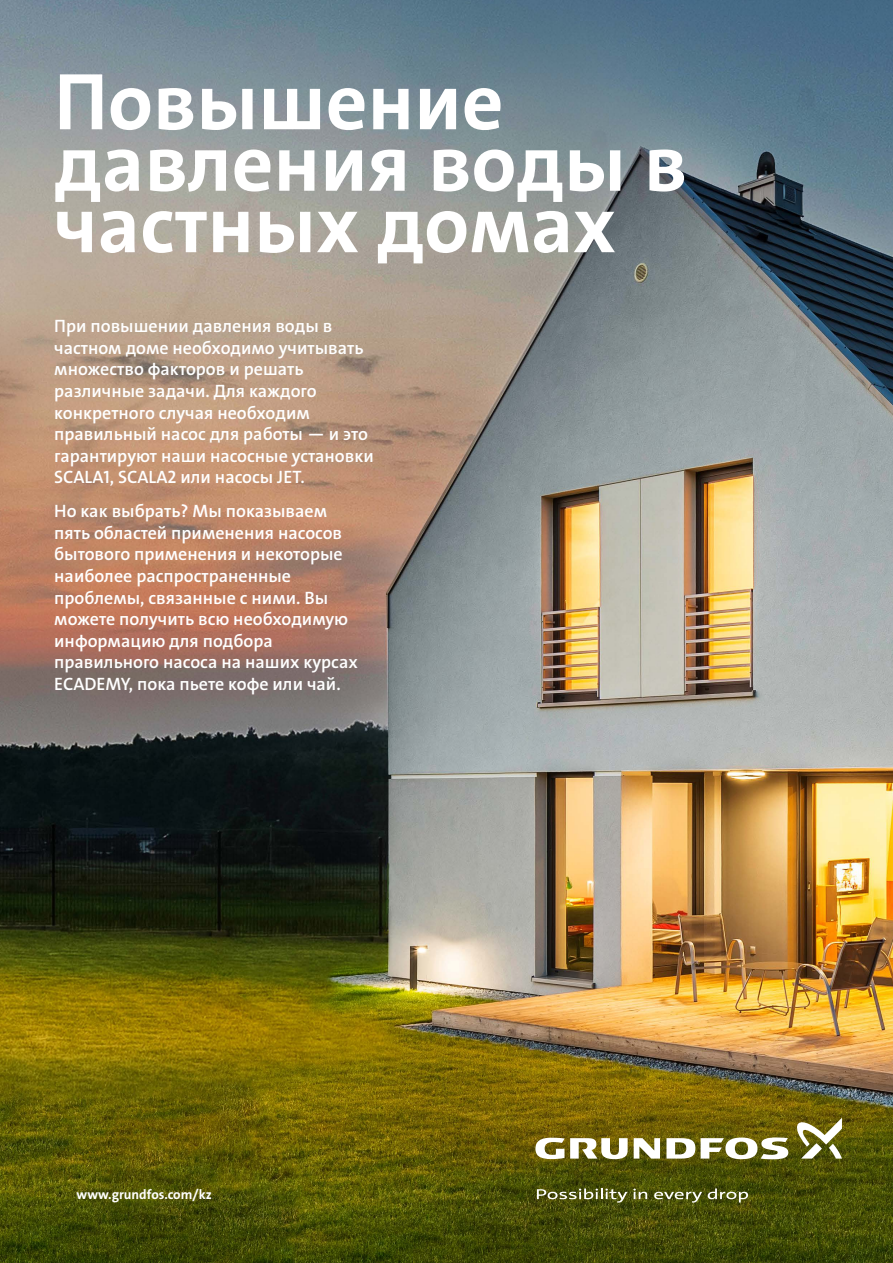
<style>
.page{position:relative;width:893px;height:1263px;background:#fff}
.page>*{position:absolute;margin:0;border:0;box-sizing:border-box;transform-origin:0 0}
.t1{font:81.3px/61.5px "Grundfos The Sans V2 OT 7 B";color:#fff}
.t2{font:18px/21.6px "Grundfos The Sans V2 OT 6 SB";color:#fff}
.t3{font:13.5px "Grundfos The Sans V2 OT 7 B";color:#fff}
</style>
<div class="page">
<img style="left:0;top:0;width:893px;height:1263px">
<svg style="left:634px;top:1138px;width:26px;height:20px"></svg>
<svg style="left:666px;top:1138px;width:29px;height:20px"></svg>
<svg style="left:535px;top:1138px;width:93px;height:21px"></svg>
<svg style="left:701px;top:1137px;width:87px;height:22px"></svg>
<svg style="left:796px;top:1118px;width:46px;height:40px"></svg>
<svg style="left:537px;top:1188px;width:90px;height:14px"></svg>
<svg style="left:633px;top:1188px;width:14px;height:11px"></svg>
<svg style="left:654px;top:1191px;width:48px;height:11px"></svg>
<svg style="left:708px;top:1188px;width:40px;height:14px"></svg>
<h1 class="t1" style="left:54px;top:72px;width:634px">Повышение давления воды в частных домах</h1>
<p class="t2" style="left:54px;top:315px;width:321px">При повышении давления воды в частном доме необходимо учитывать множество факторов и решать различные задачи. Для каждого конкретного случая необходим правильный насос для работы — и это гарантируют наши насосные установки<br>SCALA1, SCALA2 или насосы JET.</p>
<p class="t2" style="left:54px;top:500px;width:305px">Но как выбрать? Мы показываем пять областей применения насосов бытового применения и некоторые наиболее распространенные проблемы, связанные с ними. Вы можете получить всю необходимую информацию для подбора правильного насоса на наших курсах<br>ECADEMY, пока пьете кофе или чай.</p>
<p class="t3" style="left:77px;top:1186px;width:137px">www.grundfos.com/kz</p>
</div>
